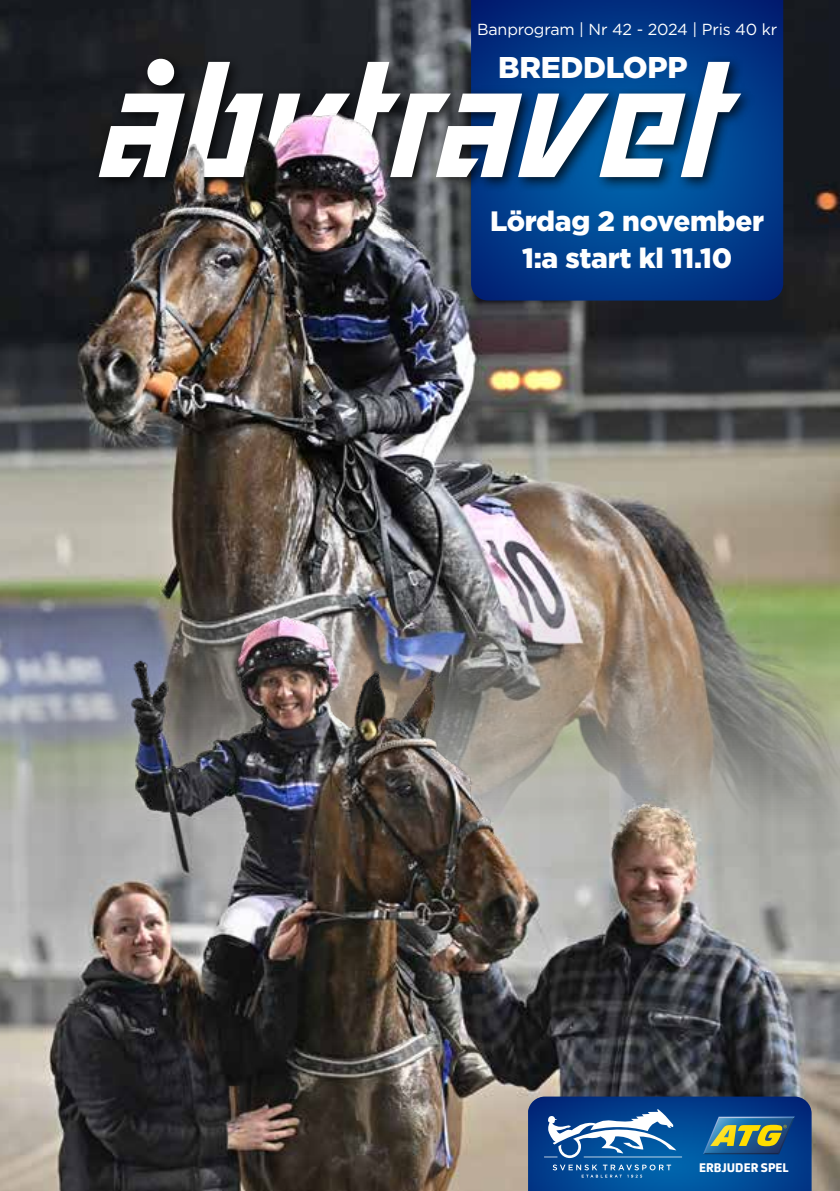
<style>
.page{position:relative;width:840px;height:1191px;background:#fff}
.page>*{position:absolute;margin:0;border:0;box-sizing:border-box;transform-origin:0 0}
.t1{font:900 30px "Gotham";letter-spacing:-.01em;color:#fff}
.t2{font:900 28px/36px "Gotham";letter-spacing:-.01em;color:#fff;text-align:center}
.t3{font:16px "Gotham";letter-spacing:-.01em;color:#fff}
.t4{font:800 12px "ATG Text";color:#fff}
</style>
<div class="page">
<img style="left:0;top:0;width:839px;height:581px">
<img style="left:0;top:581px;width:839px;height:610px">
<img style="left:527px;top:1096px;width:284px;height:95px">
<svg style="left:702px;top:1116px;width:92px;height:38px;background:#587d73"></svg>
<svg style="left:552px;top:1164px;width:118px;height:13px;background:#266dad"></svg>
<svg style="left:543px;top:1108px;width:138px;height:50px"></svg>
<img style="left:471px;top:0;width:311px;height:300px">
<div style="left:93px;top:52px;width:661px;height:162px;background:#000;opacity:.75"></div>
<svg style="left:563px;top:59px;width:177px;height:140px"></svg>
<img style="left:87px;top:581px;width:629px;height:267px">
<img style="left:37px;top:43px;width:526px;height:205px">
<p class="t3" style="left:477px;top:19px;width:301px">Banprogram | Nr 42 - 2024 | Pris 40 kr</p>
<p class="t1" style="left:498px;top:47px;width:191px">BREDDLOPP</p>
<p class="t2" style="left:489px;top:203px;width:276px">Lördag 2 november<br>1:a start kl 11.10</p>
<p class="t4" style="left:698px;top:1160px;width:91px">ERBJUDER SPEL</p>
</div>
